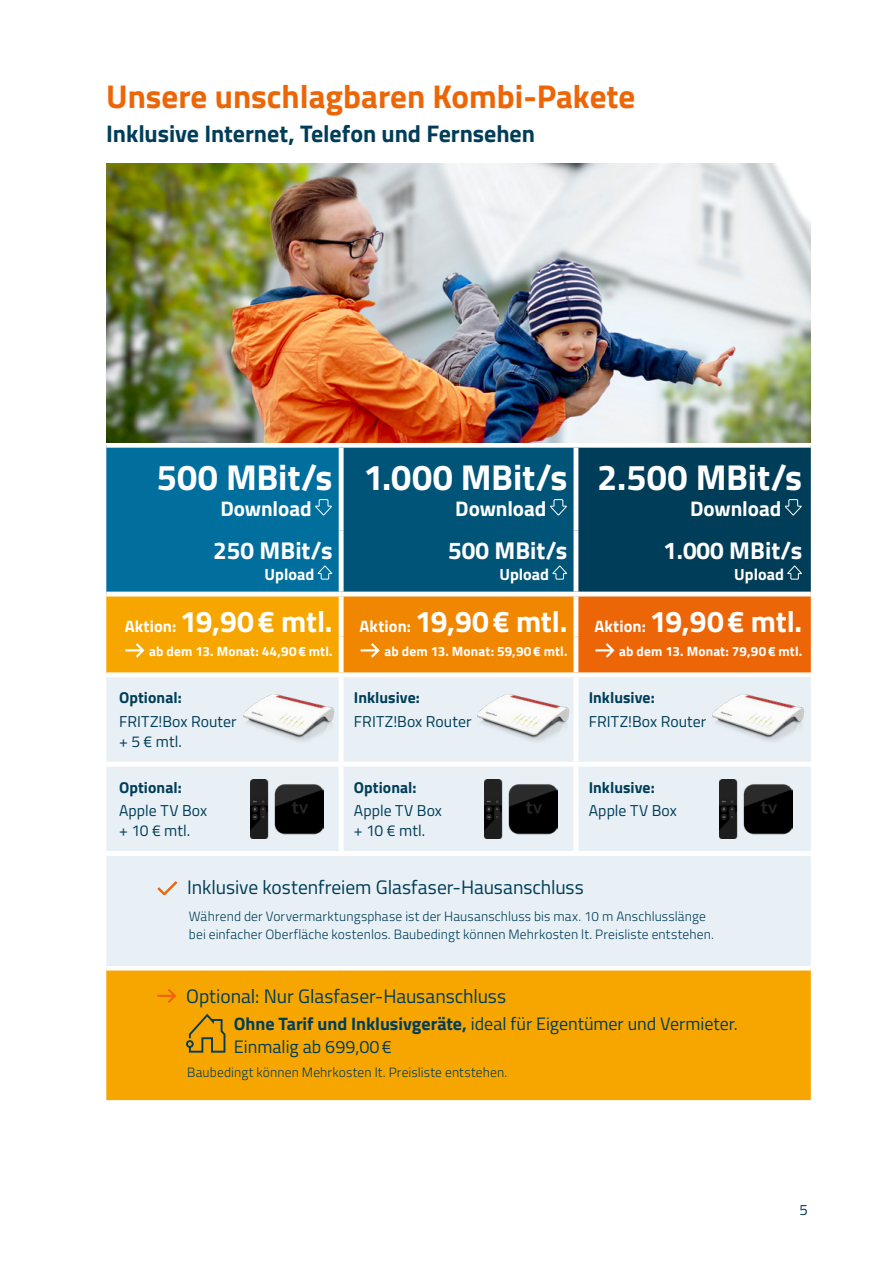
<style>
.page{position:relative;width:893px;height:1263px;background:#fff}
.page>*{position:absolute;margin:0;border:0;box-sizing:border-box;transform-origin:0 0}
.t1{font:700 36px "Titillium Web";letter-spacing:-.005em;color:#fff}
.t2{font:700 33px "Titillium Web";color:#ec6608}
.t3{font:700 30px "Titillium Web";letter-spacing:-.005em;color:#fff}
.t4{font:700 24.3px "Titillium Web";color:#fff}
.t5{font:700 24px "Titillium Web";letter-spacing:-.005em;color:#003d58}
.t6{font:700 21.15px "Titillium Web";letter-spacing:-.005em;color:#fff}
.t7{font:19.5px "Titillium Web";letter-spacing:-.005em;color:#003d58}
.t8{font:18px/22.5px "Titillium Web";color:#003d58}
.t9{font:700 16.2px "Titillium Web";color:#fff}
.t10{font:15.75px/19.5px "Titillium Web";letter-spacing:.005em;color:#003d58}
.t11{font:700 15.75px "Titillium Web";letter-spacing:.005em;color:#003d58}
.t12{font:15px "Titillium Web";color:#003d58}
.t13{font:300 13.5px/18px "Titillium Web";letter-spacing:.01em;color:#003d58}
.t14{font:700 13.5px "Titillium Web";letter-spacing:.01em;color:#fff}
.s1{font-size:16.5px}
.s2{font-weight:700}
</style>
<div class="page">
<div style="left:106px;top:970px;width:705px;height:130px;background:#f7a600"></div>
<div style="left:106px;top:677px;width:705px;height:289px;background:#e8f0f5"></div>
<div style="left:339px;top:677px;width:5px;height:85px;background:#fff"></div>
<div style="left:573px;top:677px;width:5px;height:85px;background:#fff"></div>
<div style="left:106px;top:762px;width:235px;height:5px;background:#fff"></div>
<div style="left:341px;top:762px;width:235px;height:5px;background:#fff"></div>
<div style="left:339px;top:767px;width:5px;height:84px;background:#fff"></div>
<div style="left:576px;top:762px;width:235px;height:5px;background:#fff"></div>
<div style="left:573px;top:767px;width:5px;height:84px;background:#fff"></div>
<div style="left:106px;top:851px;width:235px;height:5px;background:#fff"></div>
<div style="left:341px;top:851px;width:235px;height:5px;background:#fff"></div>
<div style="left:576px;top:851px;width:235px;height:5px;background:#fff"></div>
<img style="left:106px;top:163px;width:705px;height:279px">
<svg style="left:106px;top:445px;width:705px;height:230px;background:#5d6f5b"></svg>
<img style="left:240px;top:693px;width:97px;height:52px">
<img style="left:475px;top:693px;width:96px;height:52px">
<img style="left:710px;top:693px;width:96px;height:52px">
<img style="left:250px;top:779px;width:73px;height:59px">
<img style="left:485px;top:779px;width:73px;height:59px">
<img style="left:720px;top:779px;width:73px;height:59px">
<svg style="left:157px;top:881px;width:20px;height:14px"></svg>
<svg style="left:157px;top:989px;width:19px;height:14px"></svg>
<svg style="left:186px;top:1014px;width:39px;height:39px;background:#c49011"></svg>
<h2 class="t2" style="left:106px;top:71px;width:530px">Unsere unschlagbaren Kombi-Pakete</h2>
<h3 class="t5" style="left:106px;top:115px;width:430px">Inklusive Internet, Telefon und Fernsehen</h3>
<h1 class="t1" style="left:157px;top:450px;width:177px">500 MBit/s</h1>
<h3 class="t6" style="left:220px;top:492px;width:93px">Download</h3>
<h1 class="t1" style="left:363px;top:450px;width:205px">1.000 MBit/s</h1>
<h3 class="t6" style="left:455px;top:492px;width:93px">Download</h3>
<h1 class="t1" style="left:597px;top:450px;width:207px">2.500 MBit/s</h1>
<h3 class="t6" style="left:690px;top:492px;width:93px">Download</h3>
<h3 class="t4" style="left:663px;top:532px;width:141px">1.000 MBit/s</h3>
<p class="t9" style="left:734px;top:561px;width:51px">Upload</p>
<h3 class="t3" style="left:125px;top:599px;width:679px"><span class="s1">Aktion:</span> 19,90€ mtl. <span class="s1">Aktion:</span> 19,90€ mtl. <span class="s1">Aktion:</span> 19,90€ mtl.</h3>
<p class="t14" style="left:149px;top:641px;width:185px">ab dem 13. Monat: 44,90€ mtl.</p>
<p class="t14" style="left:384px;top:641px;width:184px">ab dem 13. Monat: 59,90€ mtl.</p>
<p class="t14" style="left:619px;top:641px;width:185px">ab dem 13. Monat: 79,90€ mtl.</p>
<p class="t11" style="left:119px;top:686px;width:64px">Optional:</p>
<p class="t10" style="left:119px;top:711px;width:119px">FRITZ!Box Router + 5 € mtl.</p>
<h3 class="t4" style="left:213px;top:532px;width:121px">250 MBit/s</h3>
<p class="t9" style="left:265px;top:561px;width:51px">Upload</p>
<h3 class="t4" style="left:448px;top:532px;width:121px">500 MBit/s</h3>
<p class="t9" style="left:499px;top:561px;width:51px">Upload</p>
<p class="t11" style="left:589px;top:686px;width:68px">Inklusive:</p>
<p class="t10" style="left:589px;top:711px;width:119px">FRITZ!Box Router</p>
<p class="t11" style="left:354px;top:686px;width:68px">Inklusive:</p>
<p class="t10" style="left:354px;top:711px;width:119px">FRITZ!Box Router</p>
<p class="t11" style="left:119px;top:775px;width:64px">Optional:</p>
<p class="t10" style="left:119px;top:800px;width:90px">Apple TV Box + 10 € mtl.</p>
<p class="t11" style="left:354px;top:775px;width:64px">Optional:</p>
<p class="t10" style="left:354px;top:800px;width:90px">Apple TV Box + 10 € mtl.</p>
<p class="t11" style="left:589px;top:775px;width:68px">Inklusive:</p>
<p class="t10" style="left:589px;top:800px;width:90px">Apple TV Box</p>
<h3 class="t7" style="left:187px;top:873px;width:398px">Inklusive kostenfreiem Glasfaser-Hausanschluss</h3>
<p class="t13" style="left:189px;top:906px;width:527px">Während der Vorvermarktungsphase ist der Hausanschluss bis max. 10 m Anschlusslänge bei einfacher Oberfläche kostenlos. Baubedingt können Mehrkosten lt. Preisliste entstehen.</p>
<h3 class="t7" style="left:186px;top:982px;width:321px">Optional: Nur Glasfaser-Hausanschluss</h3>
<h3 class="t8" style="left:234px;top:1012px;width:505px"><span class="s2">Ohne Tarif und Inklusivgeräte,</span> ideal für Eigentümer und Vermieter.<br>Einmalig ab 699,00€</h3>
<p class="t13" style="left:187px;top:1062px;width:322px">Baubedingt können Mehrkosten lt. Preisliste entstehen.</p>
<p class="t12" style="left:799px;top:1199px;width:10px">5</p>
</div>
